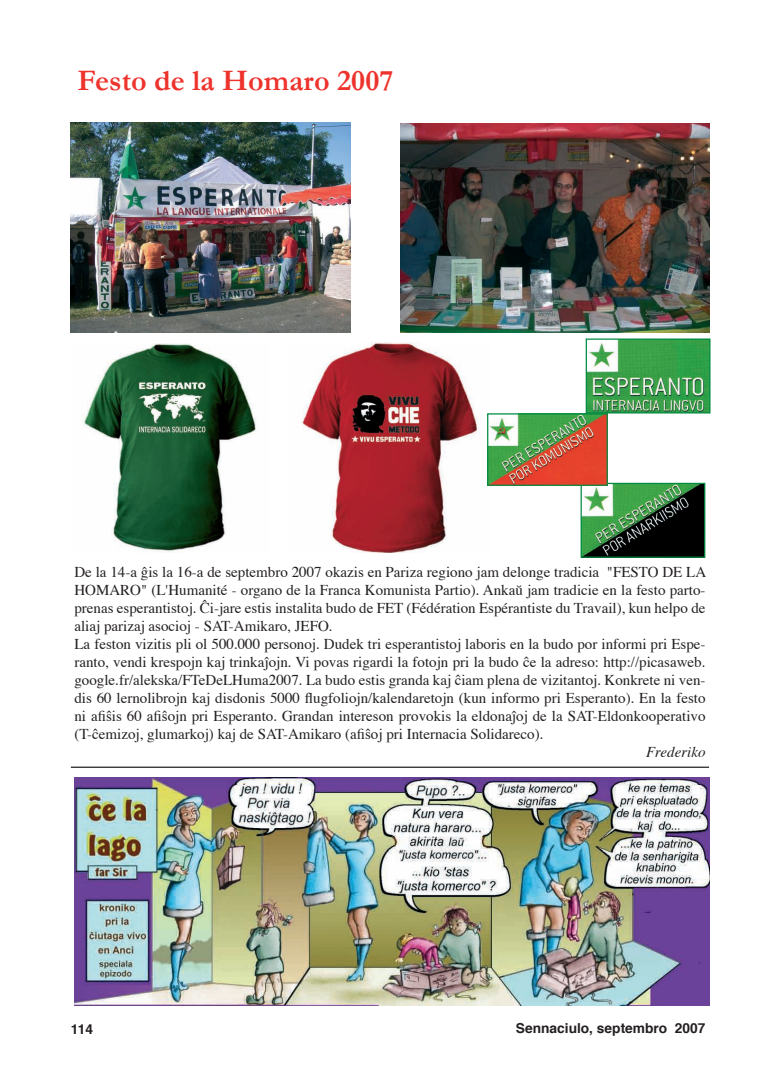
<style>
.page{position:relative;width:780px;height:1088px;background:#fff}
.page>*{position:absolute;margin:0;border:0;box-sizing:border-box;transform-origin:0 0}
.t1{font:700 30px "Garamond Sud Euro";color:#ee322c}
.t2{font:15px/18px "Times";color:#231f20}
.t3{font:italic 15px "Times";color:#231f20}
.t4{font:700 13.75px "Helvetica";color:#231f20}
</style>
<div class="page">
<img style="left:83px;top:344px;width:176px;height:208px">
<img style="left:302px;top:342px;width:179px;height:210px">
<img style="left:582px;top:485px;width:121px;height:71px">
<div style="left:580px;top:483px;width:125px;height:75px;border:1px solid #008b43"></div>
<img style="left:489px;top:415px;width:116px;height:69px">
<div style="left:487px;top:413px;width:120px;height:73px;border:1px solid #008b43"></div>
<img style="left:587px;top:340px;width:121px;height:71px">
<div style="left:585px;top:338px;width:125px;height:75px;border:1px solid #008b43"></div>
<img style="left:74px;top:778px;width:635px;height:227px">
<hr style="left:71px;top:766px;width:638px;height:2px;background:#231f20">
<img style="left:400px;top:124px;width:309px;height:209px">
<img style="left:71px;top:123px;width:280px;height:210px">
<h1 class="t1" style="left:78px;top:61px;width:317px">Festo de la Homaro 2007</h1>
<p class="t2" style="left:74px;top:562px;width:633px">De la 14-a ĝis la 16-a de septembro 2007 okazis en Pariza regiono jam delonge tradicia "FESTO DE LA HOMARO" (L'Humanité - organo de la Franca Komunista Partio). Ankaŭ jam tradicie en la festo parto&shy;prenas esperantistoj. Ĉi-jare estis instalita budo de FET (Fédération Espérantiste du Travail), kun helpo de aliaj parizaj asocioj - SAT-Amikaro, JEFO.<br>La feston vizitis pli ol 500.000 personoj. Dudek tri esperantistoj laboris en la budo por informi pri Espe&shy;ranto, vendi krespojn kaj trinkaĵojn. Vi povas rigardi la fotojn pri la budo ĉe la adreso: http://picasaweb. google.fr/alekska/FTeDeLHuma2007. La budo estis granda kaj ĉiam plena de vizitantoj. Konkrete ni ven&shy;dis 60 lernolibrojn kaj disdonis 5000 flugfoliojn/kalendaretojn (kun informo pri Esperanto). En la festo ni afiŝis 60 afiŝojn pri Esperanto. Grandan intereson provokis la eldonaĵoj de la SAT-Eldonkooperativo (T-ĉemizoj, glumarkoj) kaj de SAT-Amikaro (afiŝoj pri Internacia Solidareco).</p>
<p class="t3" style="left:646px;top:738px;width:61px">Frederiko</p>
<p class="t4" style="left:71px;top:1017px;width:24px">114</p>
<p class="t4" style="left:516px;top:1016px;width:191px">Sennaciulo, septembro 2007</p>
</div>
